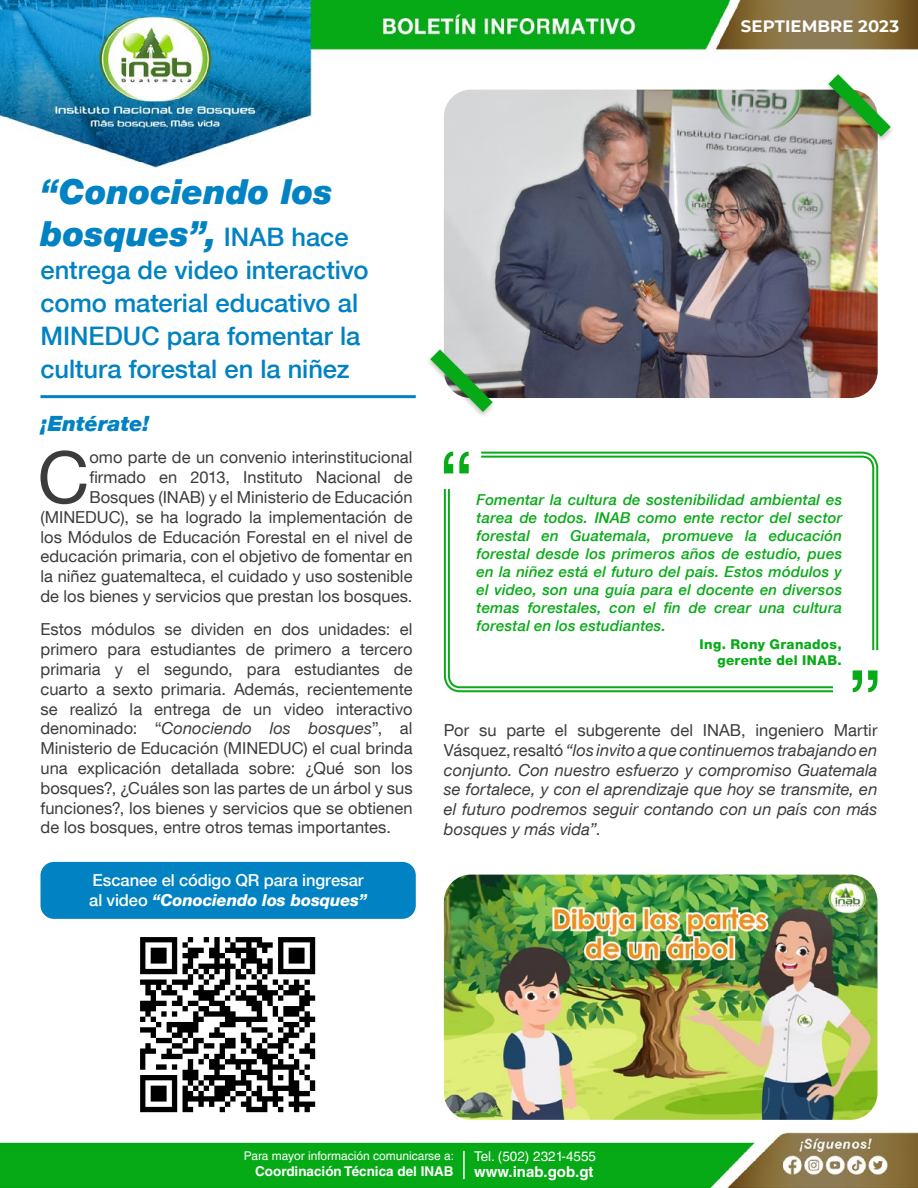
<style>
.page{position:relative;width:918px;height:1188px;background:#fff}
.page>*{position:absolute;margin:0;border:0;box-sizing:border-box;transform-origin:0 0}
.t1{font:72px "Helvetica Neue LT Com";color:#3c3c3b}
.t2{font:italic 900 34.5px/41.4px "Helvetica Neue LT Com";letter-spacing:-.005em;color:#0082c3}
.t3{font:500 25.5px/33px "Helvetica Neue LT Com";color:#0082c3}
.t4{font:italic 900 21px "Helvetica Neue LT Com";letter-spacing:.005em;color:#0082c3}
.t5{font:16.5px/19.8px "Helvetica Neue LT Com";letter-spacing:.005em;color:#3c3c3b;text-align:right}
.t6{font:italic 16.5px/19.8px "Helvetica Neue LT Com";letter-spacing:.005em;color:#3c3c3b;text-align:justify}
.t7{font:500 16.5px/19.8px "Helvetica Neue LT Com";letter-spacing:-.005em;color:#fff}
.t8{font:700 16.5px "Montserrat";letter-spacing:.005em;color:#fff}
.t9{font:italic 500 15px/18px "Helvetica Neue LT Com";letter-spacing:.01em;color:#07ab17;text-align:justify}
.t10{font:700 15px "Helvetica LT Std";color:#fff}
.t11{font:800 13.5px/16.2px "Helvetica Neue LT Com";letter-spacing:.025em;color:#07ab17;text-align:right}
.t12{font:700 13.5px "Helvetica LT Std";color:#fff}
.t13{font:13.5px "Helvetica LT Std";color:#fff}
.t14{font:12px "Helvetica LT Std";color:#fff}
.s1{font-weight:500;font-style:normal;font-size:25.5px}
.s2{font-style:italic}
.s3{font-weight:800;font-style:italic}
.s4{font-style:normal}
</style>
<div class="page">
<img style="left:0;top:0;width:918px;height:1188px">
<div style="left:40px;top:862px;width:376px;height:57px;background:#0082c3;border-radius:14px"></div>
<img style="left:444px;top:90px;width:434px;height:308px">
<hr style="left:463px;top:1151px;width:2px;height:28px;background:#fff">
<hr style="left:40px;top:395px;width:376px;height:3px;background:#0082c3">
<div style="left:824px;top:72px;width:71px;height:72px;background:#000;opacity:.25"></div>
<svg style="left:828px;top:74px;width:63px;height:63px"></svg>
<div style="left:426px;top:348px;width:71px;height:71px;background:#000;opacity:.25"></div>
<svg style="left:430px;top:349px;width:63px;height:63px"></svg>
<img style="left:444px;top:875px;width:434px;height:245px">
<svg style="left:853px;top:670px;width:24px;height:22px"></svg>
<svg style="left:444px;top:452px;width:25px;height:21px"></svg>
<svg style="left:443px;top:487px;width:392px;height:206px"></svg>
<svg style="left:479px;top:451px;width:400px;height:201px"></svg>
<img style="left:136px;top:933px;width:184px;height:184px">
<p class="t8" style="left:741px;top:14px;width:160px">SEPTIEMBRE 2023</p>
<h2 class="t2" style="left:40px;top:171px;width:310px">“Conociendo los bosques”, <span class="s1">INAB hace</span></h2>
<h3 class="t3" style="left:40px;top:253px;width:330px">entrega de video interactivo como material educativo al<br>MINEDUC para fomentar la cultura forestal en la niñez</h3>
<p class="t4" style="left:40px;top:411px;width:111px">¡Entérate!</p>
<h1 class="t1" style="left:37px;top:433px;width:53px">C</h1>
<p class="t5" style="left:41px;top:447px;width:374px">omo parte de un convenio interinstitucional firmado en 2013, Instituto Nacional de Bosques (INAB) y el Ministerio de Educación (MINEDUC), se ha logrado la implementación de los Módulos de Educación Forestal en el nivel de educación primaria, con el objetivo de fomentar en la niñez guatemalteca, el cuidado y uso sostenible de los bienes y servicios que prestan los bosques.</p>
<p class="t5" style="left:41px;top:619px;width:374px;text-align:justify">Estos módulos se dividen en dos unidades: el primero para estudiantes de primero a tercero primaria y el segundo, para estudiantes de cuarto a sexto primaria. Además, recientemente se realizó la entrega de un video interactivo denominado: “<span class="s2">Conociendo los bosques</span>”, al Ministerio de Educación (MINEDUC) el cual brinda una explicación detallada sobre: ¿Qué son los bosques?, ¿Cuáles son las partes de un árbol y sus funciones?, los bienes y servicios que se obtienen de los bosques, entre otros temas importantes.</p>
<p class="t7" style="left:89px;top:870px;width:279px">Escanee el código QR para ingresar al video <span class="s3">“Conociendo los bosques”</span></p>
<p class="t9" style="left:477px;top:491px;width:367px">Fomentar la cultura de sostenibilidad ambiental es tarea de todos. INAB como ente rector del sector forestal en Guatemala, promueve la educación forestal desde los primeros años de estudio, pues en la niñez está el futuro del país. Estos módulos y el video, son una guía para el docente en diversos temas forestales, con el fin de crear una cultura forestal en los estudiantes.</p>
<p class="t11" style="left:700px;top:636px;width:144px">Ing. Rony Granados, gerente del INAB.</p>
<p class="t6" style="left:444px;top:720px;width:435px"><span class="s4">Por su parte el subgerente del INAB, ingeniero Martir Vásquez, resaltó</span> “los invito a que continuemos trabajando en conjunto. Con nuestro esfuerzo y compromiso Guatemala se fortalece, y con el aprendizaje que hoy se transmite, en el futuro podremos seguir contando con un país con más bosques y más vida”<span class="s4">.</span></p>
<p class="t14" style="left:244px;top:1149px;width:212px">Para mayor información comunicarse a:</p>
<p class="t12" style="left:255px;top:1164px;width:200px">Coordinación Técnica del INAB</p>
<p class="t13" style="left:474px;top:1148px;width:124px">Tel. (502) 2321-4555</p>
<p class="t10" style="left:474px;top:1163px;width:121px">www.inab.gob.gt</p>
</div>
